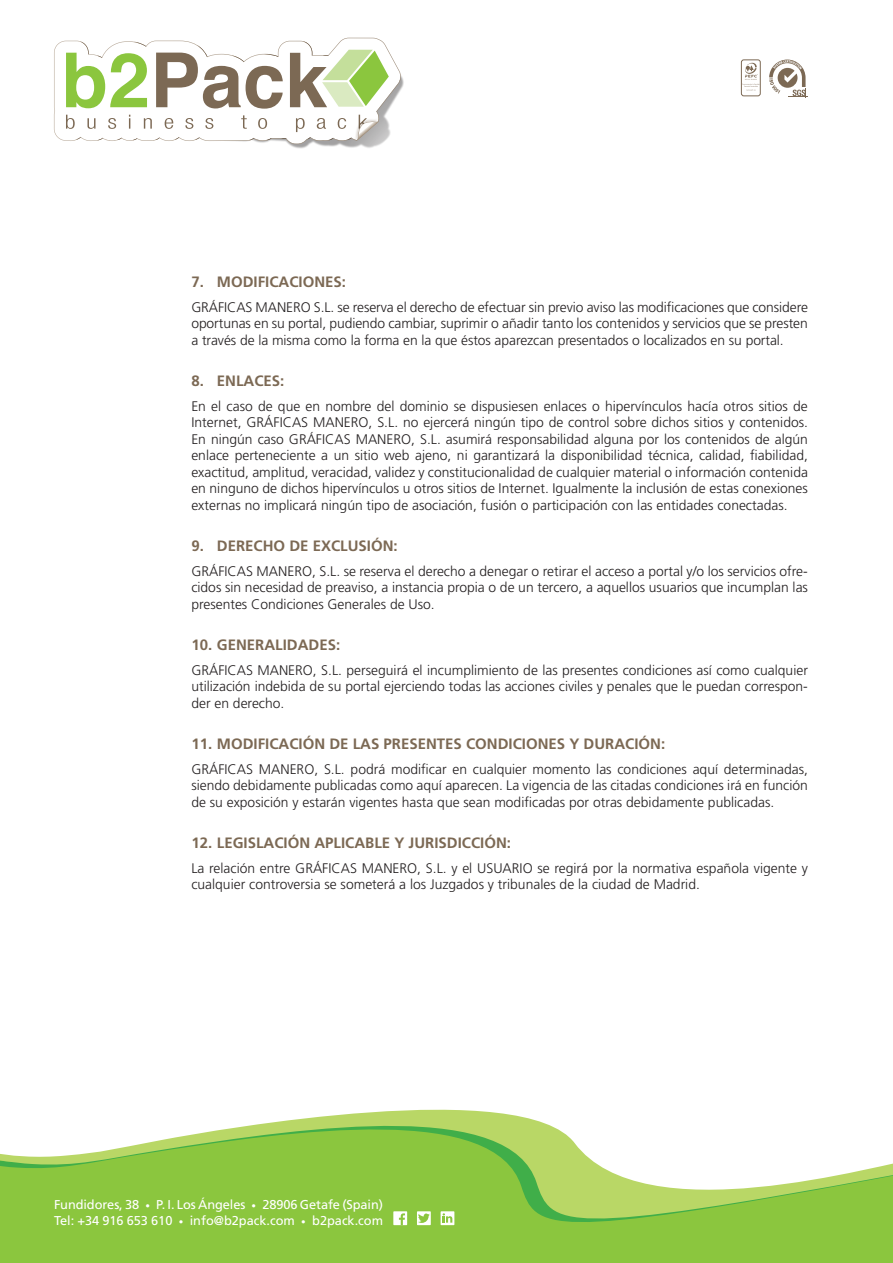
<style>
.page{position:relative;width:893px;height:1263px;background:#fff}
.page>*{position:absolute;margin:0;border:0;box-sizing:border-box;transform-origin:0 0}
.t1{font:700 15px "Frutiger LT Std";color:#7c6954}
.t2{font:300 13.8px/16.5px "Frutiger LT Std";color:#231f20;text-align:justify}
.t3{font:12.75px/16.5px "Frutiger LT Std";letter-spacing:-.005em;color:#fff}
.s1{font-size:9.15px}
</style>
<div class="page">
<div style="left:0;top:1240px;width:893px;height:22px;background:#8bc63e"></div>
<hr style="left:0;top:1237px;width:893px;height:3px;background:#8bc63e">
<svg style="left:0;top:1109px;width:893px;height:128px;fill:#8bc63e"></svg>
<svg style="left:769px;top:60px;width:39px;height:38px"></svg>
<svg style="left:743px;top:63px;width:16px;height:28px"></svg>
<div style="left:741px;top:60px;width:20px;height:36px;border:1px solid #7c6954;border-radius:2px"></div>
<img style="left:288px;top:37px;width:116px;height:112px">
<svg style="left:54px;top:38px;width:348px;height:106px"></svg>
<div style="left:417px;top:1211px;width:14px;height:14px;background:#fff"></div>
<svg style="left:418px;top:1213px;width:12px;height:10px"></svg>
<div style="left:393px;top:1211px;width:14px;height:14px;background:#fff"></div>
<svg style="left:399px;top:1213px;width:6px;height:12px"></svg>
<svg style="left:441px;top:1211px;width:13px;height:14px"></svg>
<svg style="left:443px;top:1213px;width:9px;height:9px"></svg>
<p class="t1" style="left:191px;top:273px;width:156px">7. MODIFICACIONES:</p>
<p class="t2" style="left:191px;top:299px;width:618px">GRÁFICAS MANERO S.L. se reserva el derecho de efectuar sin previo aviso las modificaciones que considere oportunas en su portal, pudiendo cambiar, suprimir o añadir tanto los contenidos y servicios que se presten a través de la misma como la forma en la que éstos aparezcan presentados o localizados en su portal.</p>
<p class="t1" style="left:191px;top:372px;width:95px">8. ENLACES:</p>
<p class="t2" style="left:191px;top:398px;width:618px">En el caso de que en nombre del dominio se dispusiesen enlaces o hipervínculos hacía otros sitios de Internet, GRÁFICAS MANERO, S.L. no ejercerá ningún tipo de control sobre dichos sitios y contenidos.<br>En ningún caso GRÁFICAS MANERO, S.L. asumirá responsabilidad alguna por los contenidos de algún enlace perteneciente a un sitio web ajeno, ni garantizará la disponibilidad técnica, calidad, fiabilidad, exactitud, amplitud, veracidad, validez y constitucionalidad de cualquier material o información contenida en ninguno de dichos hipervínculos u otros sitios de Internet. Igualmente la inclusión de estas conexiones externas no implicará ningún tipo de asociación, fusión o participación con las entidades conectadas.</p>
<p class="t1" style="left:191px;top:537px;width:208px">9. DERECHO DE EXCLUSIÓN:</p>
<p class="t2" style="left:191px;top:563px;width:618px">GRÁFICAS MANERO, S.L. se reserva el derecho a denegar o retirar el acceso a portal y/o los servicios ofre&shy;cidos sin necesidad de preaviso, a instancia propia o de un tercero, a aquellos usuarios que incumplan las presentes Condiciones Generales de Uso.</p>
<p class="t1" style="left:191px;top:636px;width:150px">10. GENERALIDADES:</p>
<p class="t2" style="left:191px;top:662px;width:618px">GRÁFICAS MANERO, S.L. perseguirá el incumplimiento de las presentes condiciones así como cualquier utilización indebida de su portal ejerciendo todas las acciones civiles y penales que le puedan correspon&shy;der en derecho.</p>
<p class="t1" style="left:191px;top:735px;width:475px">11. MODIFICACIÓN DE LAS PRESENTES CONDICIONES Y DURACIÓN:</p>
<p class="t2" style="left:191px;top:761px;width:618px">GRÁFICAS MANERO, S.L. podrá modificar en cualquier momento las condiciones aquí determinadas, siendo debidamente publicadas como aquí aparecen. La vigencia de las citadas condiciones irá en función de su exposición y estarán vigentes hasta que sean modificadas por otras debidamente publicadas.</p>
<p class="t1" style="left:191px;top:834px;width:321px">12. LEGISLACIÓN APLICABLE Y JURISDICCIÓN:</p>
<p class="t2" style="left:191px;top:860px;width:618px">La relación entre GRÁFICAS MANERO, S.L. y el USUARIO se regirá por la normativa española vigente y cualquier controversia se someterá a los Juzgados y tribunales de la ciudad de Madrid.</p>
<p class="t3" style="left:54px;top:1196px;width:331px">Fundidores, 38 <span class="s1">•</span> P. I. Los Ángeles <span class="s1">•</span> 28906 Getafe (Spain)<br>Tel: +34 916 653 610 <span class="s1">•</span> info@b2pack.com <span class="s1">•</span> b2pack.com</p>
</div>
